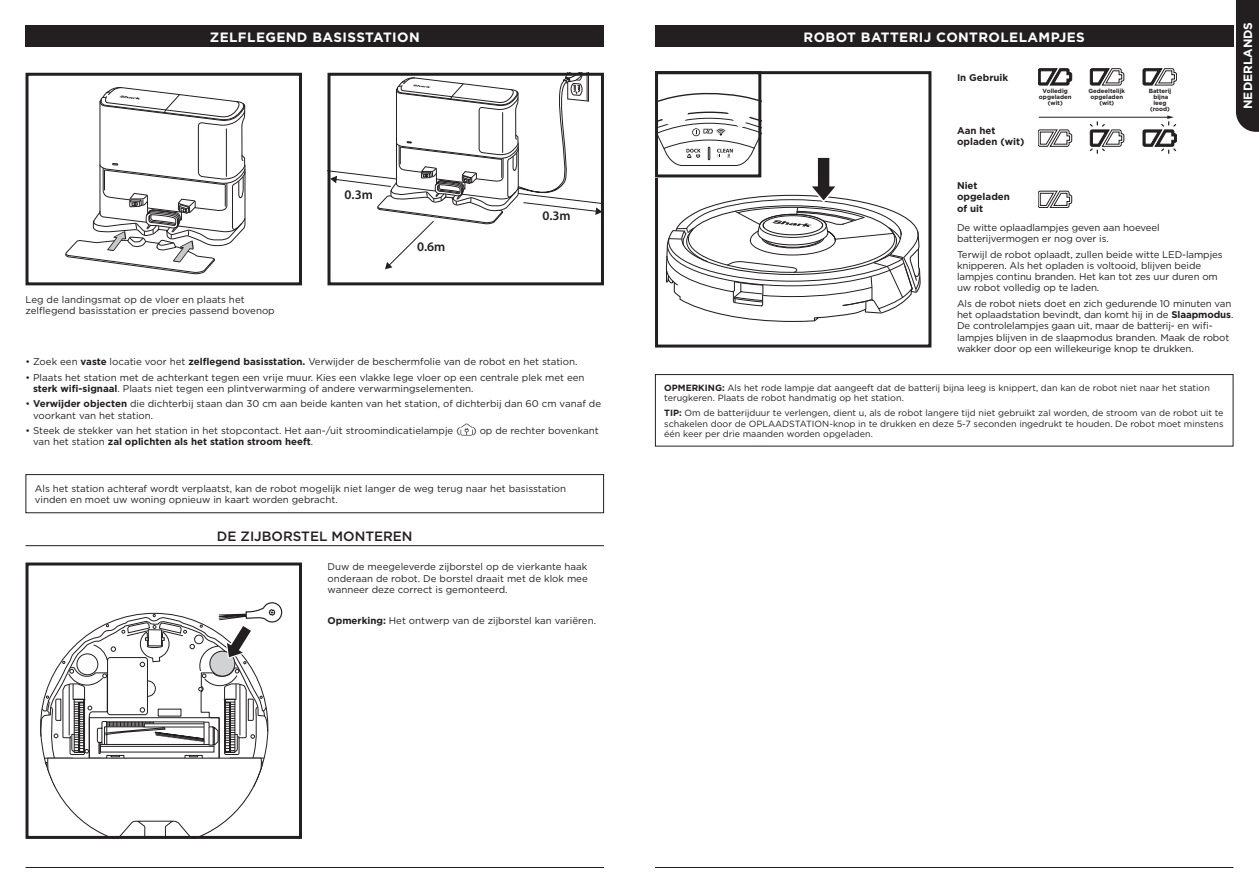
<style>
.page{position:relative;width:1259px;height:893px;background:#fff}
.page>*{position:absolute;margin:0;border:0;box-sizing:border-box;transform-origin:0 0}
.t1{font:700 13.5px "Gotham";letter-spacing:.03em;color:#fff}
.t2{font:500 13.5px "Gotham";color:#231f20}
.t3{font:600 13.2px "Myriad Pro";color:#231f20}
.t4{font:700 12px "Gotham";color:#fff}
.t5{font:9.75px/11.2px "Gotham";color:#231f20}
.t6{font:700 9.75px/11.2px "Gotham";color:#231f20}
.t7{font:9px/10.5px "Gotham";color:#231f20}
.t8{font:700 6px/6px "Gotham";color:#231f20;text-align:center}
.s1{font-weight:700}
</style>
<div class="page">
<hr style="left:26px;top:867px;width:578px;height:1px;background:#231f20">
<hr style="left:655px;top:867px;width:578px;height:1px;background:#231f20">
<div style="left:655px;top:26px;width:578px;height:21px;background:#231f20"></div>
<div style="left:655px;top:374px;width:578px;height:72px;border:1px solid #231f20"></div>
<div style="left:26px;top:474px;width:578px;height:39px;border:1px solid #231f20"></div>
<svg style="left:1142px;top:69px;width:34px;height:16px"></svg>
<svg style="left:1090px;top:69px;width:34px;height:16px"></svg>
<svg style="left:1038px;top:69px;width:34px;height:16px"></svg>
<svg style="left:1038px;top:115px;width:138px;height:93px"></svg>
<div style="left:26px;top:26px;width:578px;height:21px;background:#231f20"></div>
<hr style="left:26px;top:545px;width:578px;height:1px;background:#231f20">
<svg style="left:331px;top:77px;width:269px;height:192px"></svg>
<div style="left:327px;top:73px;width:277px;height:212px;border:3px solid #231f20"></div>
<svg style="left:460px;top:423px;width:13px;height:12px"></svg>
<div style="left:26px;top:562px;width:276px;height:277px;border:3px solid #231f20"></div>
<div style="left:26px;top:73px;width:276px;height:212px;border:3px solid #231f20"></div>
<svg style="left:65px;top:87px;width:181px;height:187px"></svg>
<svg style="left:40px;top:602px;width:254px;height:237px"></svg>
<div style="left:1236px;top:0;width:23px;height:132px;background:#231f20"></div>
<div style="left:655px;top:71px;width:276px;height:277px;border:3px solid #231f20"></div>
<div style="left:655px;top:71px;width:106px;height:106px;border:3px solid #231f20"></div>
<svg style="left:655px;top:93px;width:265px;height:229px"></svg>
<h1 class="t1" style="left:210px;top:28px;width:211px">ZELFLEGEND BASISSTATION</h1>
<p class="t5" style="left:26px;top:294px;width:251px">Leg de landingsmat op de vloer en plaats het zelflegend basisstation er precies passend bovenop</p>
<h2 class="t3" style="left:344px;top:187px;width:30px">0.3m</h2>
<h2 class="t3" style="left:417px;top:238px;width:30px">0.6m</h2>
<h2 class="t3" style="left:542px;top:207px;width:30px">0.3m</h2>
<p class="t5" style="left:26px;top:356px;width:553px">• Zoek een <span class="s1">vaste</span> locatie voor het <span class="s1">zelflegend basisstation.</span> Verwijder de beschermfolie van de robot en het station.</p>
<p class="t5" style="left:33px;top:371px;width:553px;text-indent:-8px">• Plaats het station met de achterkant tegen een vrije muur. Kies een vlakke lege vloer op een centrale plek met een <span class="s1">sterk wifi-signaal</span>. Plaats niet tegen een plintverwarming of andere verwarmingselementen.</p>
<p class="t5" style="left:33px;top:398px;width:569px;text-indent:-8px">• <span class="s1">Verwijder objecten</span> die dichterbij staan dan 30 cm aan beide kanten van het station, of dichterbij dan 60 cm vanaf de voorkant van het station.</p>
<p class="t5" style="left:33px;top:425px;width:567px;text-indent:-8px">• Steek de stekker van het station in het stopcontact. Het aan-/uit stroomindicatielampje ( ) op de rechter bovenkant van het station <span class="s1">zal oplichten als het station stroom heeft</span>.</p>
<p class="t5" style="left:35px;top:483px;width:533px">Als het station achteraf wordt verplaatst, kan de robot mogelijk niet langer de weg terug naar het basisstation vinden en moet uw woning opnieuw in kaart worden gebracht.</p>
<h1 class="t2" style="left:217px;top:527px;width:197px">DE ZIJBORSTEL MONTEREN</h1>
<p class="t5" style="left:327px;top:561px;width:262px;text-align:justify">Duw de meegeleverde zijborstel op de vierkante haak onderaan de robot. De borstel draait met de klok mee wanneer deze correct is gemonteerd.</p>
<p class="t5" style="left:327px;top:614px;width:270px"><span class="s1">Opmerking:</span> Het ontwerp van de zijborstel kan variëren.</p>
<h1 class="t1" style="left:803px;top:28px;width:283px">ROBOT BATTERIJ CONTROLELAMPJES</h1>
<p class="t6" style="left:957px;top:71px;width:53px">In Gebruik</p>
<p class="t6" style="left:957px;top:125px;width:69px">Aan het opladen (wit)</p>
<p class="t6" style="left:957px;top:180px;width:54px">Niet opgeladen of uit</p>
<p class="t8" style="left:1039px;top:88px;width:34px">Volledig opgeladen (wit)</p>
<p class="t8" style="left:1088px;top:88px;width:38px">Gedeeltelijk opgeladen (wit)</p>
<p class="t8" style="left:1148px;top:88px;width:24px">Batterij bijna leeg (rood)</p>
<p class="t5" style="left:957px;top:222px;width:204px">De witte oplaadlampjes geven aan hoeveel batterijvermogen er nog over is.</p>
<p class="t5" style="left:957px;top:248px;width:267px">Terwijl de robot oplaadt, zullen beide witte LED-lampjes knipperen. Als het opladen is voltooid, blijven beide lampjes continu branden. Het kan tot zes uur duren om uw robot volledig op te laden.</p>
<p class="t5" style="left:957px;top:298px;width:278px">Als de robot niets doet en zich gedurende 10 minuten van het oplaadstation bevindt, dan komt hij in de <span class="s1">Slaapmodus</span>.<br>De controlelampjes gaan uit, maar de batterij- en wifi&shy;lampjes blijven in de slaapmodus branden. Maak de robot wakker door op een willekeurige knop te drukken.</p>
<p class="t4" style="left:1240px;top:109px;width:88px;rotate:-90deg">NEDERLANDS</p>
<p class="t7" style="left:664px;top:382px;width:547px"><span class="s1">OPMERKING:</span> Als het rode lampje dat aangeeft dat de batterij bijna leeg is knippert, dan kan de robot niet naar het station terugkeren. Plaats de robot handmatig op het station.</p>
<p class="t7" style="left:664px;top:407px;width:561px;text-align:justify"><span class="s1">TIP:</span> Om de batterijduur te verlengen, dient u, als de robot langere tijd niet gebruikt zal worden, de stroom van de robot uit te schakelen door de OPLAADSTATION-knop in te drukken en deze 5-7 seconden ingedrukt te houden. De robot moet minstens één keer per drie maanden worden opgeladen.</p>
</div>
